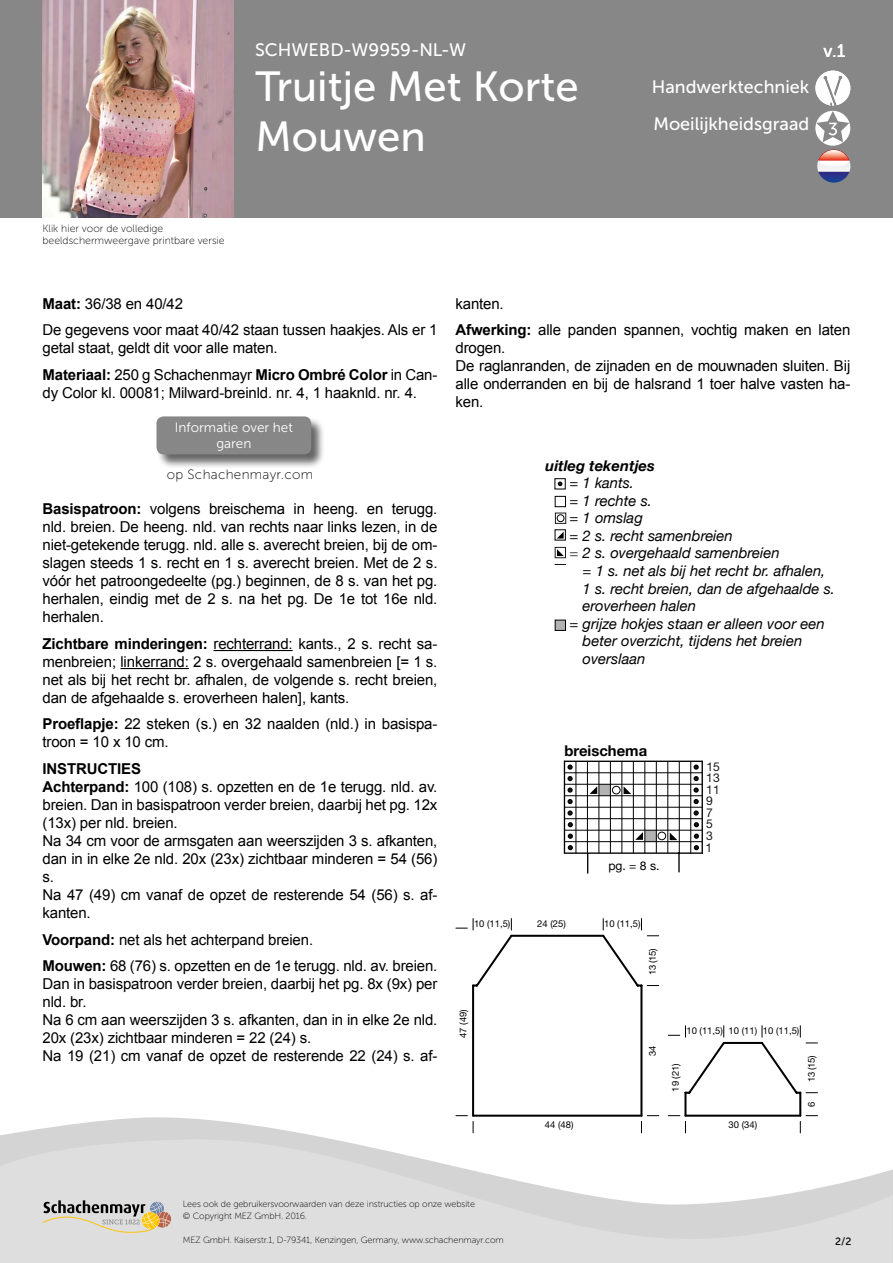
<style>
.page{position:relative;width:893px;height:1263px;background:#fff}
.page>*{position:absolute;margin:0;border:0;box-sizing:border-box;transform-origin:0 0}
.t1{font:42px/49.5px "Museo Sans 500";color:#fff}
.t2{font:18px/37.7px "Museo Sans 500";color:#fff}
.t3{font:15px/18px "Arial";letter-spacing:-.01em;color:#000}
.t4{font:italic 14.85px "Helvetica Neue";color:#000}
.t5{font:italic 700 14.85px "Helvetica Neue";color:#000}
.t6{font:700 14.85px "Helvetica Neue";color:#000}
.t7{font:13.5px/16.2px "Museo Sans 300";color:#fff;text-align:center}
.t8{font:13.5px "Museo Sans 100";letter-spacing:.02em;color:#000}
.t9{font:12.15px "Helvetica Neue";color:#1c1a1e}
.t10{font:12.15px "Helvetica Neue";color:#000}
.t11{font:10.5px/12px "Museo Sans 100";color:#000}
.t12{font:10.5px "Museo Sans 500";color:#000}
.t13{font:9.45px "Helvetica Neue";color:#000}
.t14{font:9px/12px "Museo Sans 100";letter-spacing:-.01em;color:#000}
.s1{font-weight:700}
.s2{font-weight:300}
</style>
<div class="page">
<svg style="left:4px;top:1117px;width:797px;height:18px"></svg>
<svg style="left:0;top:1135px;width:893px;height:128px;fill:#dedede"></svg>
<svg style="left:42px;top:1200px;width:130px;height:33px;background:#c0baac"></svg>
<div style="left:0;top:0;width:893px;height:218px;background:#878787"></div>
<hr style="left:214px;top:650px;width:79px;height:1px;background:#000">
<hr style="left:120px;top:668px;width:69px;height:1px;background:#000">
<div style="left:156px;top:416px;width:170px;height:53px;background:#000;opacity:.6"></div>
<div style="left:156px;top:416px;width:155px;height:38px;background:#878787;border-radius:7px"></div>
<img style="left:43px;top:0;width:191px;height:218px">
<svg style="left:456px;top:918px;width:203px;height:215px"></svg>
<svg style="left:668px;top:1026px;width:149px;height:107px"></svg>
<div style="left:645px;top:830px;width:11px;height:11px;background:#b3b2b2"></div>
<div style="left:599px;top:784px;width:11px;height:12px;background:#b3b2b2"></div>
<svg style="left:587px;top:854px;width:1px;height:19px"></svg>
<hr style="left:564px;top:852px;width:138px;height:2px;background:#000">
<hr style="left:564px;top:841px;width:138px;height:1px;background:#000">
<hr style="left:564px;top:830px;width:138px;height:1px;background:#000">
<hr style="left:564px;top:818px;width:138px;height:1px;background:#000">
<hr style="left:564px;top:807px;width:138px;height:1px;background:#000">
<hr style="left:564px;top:795px;width:138px;height:1px;background:#000">
<hr style="left:564px;top:784px;width:138px;height:1px;background:#000">
<hr style="left:564px;top:772px;width:138px;height:1px;background:#000">
<hr style="left:564px;top:761px;width:138px;height:1px;background:#000">
<hr style="left:564px;top:761px;width:1px;height:92px;background:#000">
<hr style="left:576px;top:761px;width:1px;height:92px;background:#000">
<hr style="left:587px;top:761px;width:1px;height:92px;background:#000">
<hr style="left:599px;top:761px;width:1px;height:92px;background:#000">
<hr style="left:610px;top:761px;width:1px;height:92px;background:#000">
<hr style="left:622px;top:761px;width:1px;height:92px;background:#000">
<hr style="left:633px;top:761px;width:1px;height:92px;background:#000">
<hr style="left:644px;top:761px;width:1px;height:92px;background:#000">
<hr style="left:656px;top:761px;width:1px;height:92px;background:#000">
<hr style="left:667px;top:761px;width:1px;height:92px;background:#000">
<hr style="left:679px;top:761px;width:1px;height:92px;background:#000">
<hr style="left:690px;top:761px;width:1px;height:92px;background:#000">
<hr style="left:702px;top:761px;width:1px;height:92px;background:#000">
<svg style="left:635px;top:832px;width:8px;height:8px"></svg>
<svg style="left:590px;top:786px;width:7px;height:8px"></svg>
<svg style="left:624px;top:787px;width:7px;height:7px"></svg>
<div style="left:612px;top:786px;width:8px;height:8px;border:1px solid #000;border-radius:50%"></div>
<svg style="left:567px;top:810px;width:6px;height:6px"></svg>
<svg style="left:567px;top:799px;width:6px;height:5px"></svg>
<svg style="left:567px;top:787px;width:6px;height:6px"></svg>
<svg style="left:568px;top:845px;width:5px;height:5px"></svg>
<svg style="left:568px;top:834px;width:5px;height:5px"></svg>
<svg style="left:568px;top:822px;width:5px;height:5px"></svg>
<svg style="left:567px;top:776px;width:6px;height:5px"></svg>
<svg style="left:567px;top:764px;width:6px;height:6px"></svg>
<svg style="left:694px;top:787px;width:5px;height:6px"></svg>
<svg style="left:657px;top:799px;width:46px;height:73px"></svg>
<svg style="left:694px;top:776px;width:5px;height:5px"></svg>
<svg style="left:694px;top:764px;width:5px;height:6px"></svg>
<div style="left:555px;top:547px;width:11px;height:11px;border:1px solid #1c1a1e"></div>
<div style="left:555px;top:529px;width:11px;height:11px;border:1px solid #000"></div>
<svg style="left:554px;top:478px;width:12px;height:29px"></svg>
<div style="left:555px;top:513px;width:11px;height:11px;border:1px solid #1c1a1e"></div>
<svg style="left:554px;top:514px;width:10px;height:42px"></svg>
<div style="left:555px;top:620px;width:11px;height:11px;background:#b3b2b2;border:1px solid #000"></div>
<svg style="left:815px;top:71px;width:35px;height:112px"></svg>
<p class="t11" style="left:43px;top:223px;width:184px">Klik hier voor de volledige beeldschermweergave printbare versie</p>
<p class="t2" style="left:255px;top:31px;width:212px">SCHWEBD-W9959-NL-W</p>
<h1 class="t1" style="left:255px;top:62px;width:325px">Truitje Met Korte<br>Mouwen</h1>
<p class="t2" style="left:652px;top:68px;width:159px">Handwerktechniek<br>Moeilijkheidsgraad</p>
<p class="t2" style="left:823px;top:32px;width:24px">v.1</p>
<p class="t3" style="left:43px;top:290px;width:396px;line-height:26.5px"><span class="s1">Maat:</span> 36/38 en 40/42<br>De gegevens voor maat 40/42 staan tussen haakjes. Als er 1</p>
<p class="t3" style="left:43px;top:335px;width:396px;line-height:26.5px">getal staat, geldt dit voor alle maten.<br><span class="s1">Materiaal:</span> 250 g Schachenmayr <span class="s1">Micro Ombré Color</span> in Can-</p>
<p class="t3" style="left:43px;top:384px;width:376px">dy Color kl. 00081; Milward-breinld. nr. 4, 1 haaknld. nr. 4.</p>
<p class="t7" style="left:175px;top:420px;width:120px">Informatie over het garen</p>
<p class="t8" style="left:167px;top:468px;width:148px">op Schachenmayr.com</p>
<p class="t3" style="left:43px;top:500px;width:396px;text-align:justify"><span class="s1">Basispatroon:</span> volgens breischema in heeng. en terugg. nld. breien. De heeng. nld. van rechts naar links lezen, in de niet-getekende terugg. nld. alle s. averecht breien, bij de om&shy;slagen steeds 1 s. recht en 1 s. averecht breien. Met de 2 s. vóór het patroongedeelte (pg.) beginnen, de 8 s. van het pg. herhalen, eindig met de 2 s. na het pg. De 1e tot 16e nld. herhalen.</p>
<p class="t3" style="left:43px;top:635px;width:396px;text-align:justify"><span class="s1">Zichtbare minderingen:</span> rechterrand: kants., 2 s. recht sa&shy;menbreien; linkerrand: 2 s. overgehaald samenbreien [= 1 s. net als bij het recht br. afhalen, de volgende s. recht breien, dan de afgehaalde s. eroverheen halen], kants.</p>
<p class="t3" style="left:43px;top:715px;width:396px"><span class="s1">Proeflapje:</span> 22 steken (s.) en 32 naalden (nld.) in basispa&shy;troon = 10 x 10 cm.</p>
<p class="t3" style="left:43px;top:760px;width:396px"><span class="s1">INSTRUCTIES<br>Achterpand:</span> 100 (108) s. opzetten en de 1e terugg. nld. av. breien. Dan in basispatroon verder breien, daarbij het pg. 12x (13x) per nld. breien.<br>Na 34 cm voor de armsgaten aan weerszijden 3 s. afkanten, dan in in elke 2e nld. 20x (23x) zichtbaar minderen = 54 (56) s.<br>Na 47 (49) cm vanaf de opzet de resterende 54 (56) s. af&shy;kanten.</p>
<p class="t3" style="left:43px;top:926px;width:396px;line-height:26.5px"><span class="s1">Voorpand:</span> net als het achterpand breien.<br><span class="s1">Mouwen:</span> 68 (76) s. opzetten en de 1e terugg. nld. av. breien.</p>
<p class="t3" style="left:43px;top:975px;width:396px">Dan in basispatroon verder breien, daarbij het pg. 8x (9x) per nld. br.<br>Na 6 cm aan weerszijden 3 s. afkanten, dan in in elke 2e nld.<br>20x (23x) zichtbaar minderen = 22 (24) s.<br>Na 19 (21) cm vanaf de opzet de resterende 22 (24) s. af-</p>
<p class="t3" style="left:455px;top:290px;width:396px;line-height:26.5px">kanten.<br><span class="s1">Afwerking:</span> alle panden spannen, vochtig maken en laten</p>
<p class="t3" style="left:455px;top:339px;width:396px">drogen.<br>De raglanranden, de zijnaden en de mouwnaden sluiten. Bij alle onderranden en bij de halsrand 1 toer halve vasten ha&shy;ken.</p>
<p class="t5" style="left:545px;top:454px;width:111px">uitleg tekentjes</p>
<p class="t4" style="left:570px;top:472px;width:66px">= 1 kants.</p>
<p class="t4" style="left:570px;top:490px;width:84px">= 1 rechte s.</p>
<p class="t4" style="left:570px;top:507px;width:75px">= 1 omslag</p>
<p class="t4" style="left:570px;top:525px;width:165px">= 2 s. recht samenbreien</p>
<p class="t4" style="left:570px;top:542px;width:212px"><span class="s2">=</span> 2 s. overgehaald samenbreien</p>
<p class="t4" style="left:583px;top:560px;width:244px">= 1 s. net als bij het recht br. afhalen,</p>
<p class="t4" style="left:583px;top:578px;width:254px">1 s. recht breien, dan de afgehaalde s.</p>
<p class="t4" style="left:583px;top:595px;width:115px">eroverheen halen</p>
<p class="t4" style="left:570px;top:613px;width:257px">= grijze hokjes staan er alleen voor een</p>
<p class="t4" style="left:583px;top:630px;width:221px">beter overzicht, tijdens het breien</p>
<p class="t4" style="left:583px;top:648px;width:64px">overslaan</p>
<p class="t6" style="left:564px;top:739px;width:84px">breischema</p>
<p class="t10" style="left:608px;top:856px;width:53px">pg. = 8 s.</p>
<p class="t9" style="left:706px;top:758px;width:15px">15</p>
<p class="t9" style="left:706px;top:769px;width:15px">13</p>
<p class="t9" style="left:706px;top:781px;width:15px">11</p>
<p class="t9" style="left:706px;top:792px;width:8px">9</p>
<p class="t9" style="left:706px;top:804px;width:8px">7</p>
<p class="t9" style="left:706px;top:815px;width:8px">5</p>
<p class="t9" style="left:706px;top:827px;width:8px">3</p>
<p class="t9" style="left:705px;top:839px;width:8px">1</p>
<p class="t13" style="left:474px;top:917px;width:38px">10 (11,5)</p>
<p class="t13" style="left:537px;top:917px;width:30px">24 (25)</p>
<p class="t13" style="left:604px;top:917px;width:38px">10 (11,5)</p>
<p class="t13" style="left:646px;top:975px;width:29px;rotate:-90deg">13 (15)</p>
<p class="t13" style="left:456px;top:1038px;width:30px;rotate:-90deg">47 (49)</p>
<p class="t13" style="left:545px;top:1118px;width:30px">44 (48)</p>
<p class="t13" style="left:646px;top:1056px;width:12px;rotate:-90deg">34</p>
<p class="t13" style="left:686px;top:1024px;width:114px">10 (11,5) 10 (11) 10 (11,5)</p>
<p class="t13" style="left:669px;top:1092px;width:30px;rotate:-90deg">19 (21)</p>
<p class="t13" style="left:729px;top:1118px;width:30px">30 (34)</p>
<p class="t13" style="left:804px;top:1082px;width:29px;rotate:-90deg">13 (15)</p>
<p class="t13" style="left:804px;top:1107px;width:7px;rotate:-90deg">6</p>
<p class="t14" style="left:183px;top:1198px;width:294px">Lees ook de gebruikersvoorwaarden van deze instructies op onze website © Copyright MEZ GmbH. 2016.</p>
<p class="t14" style="left:183px;top:1234px;width:323px">MEZ GmbH. Kaiserstr.1, D-79341, Kenzingen, Germany, www.schachenmayr.com</p>
<p class="t12" style="left:835px;top:1235px;width:18px">2/2</p>
</div>
